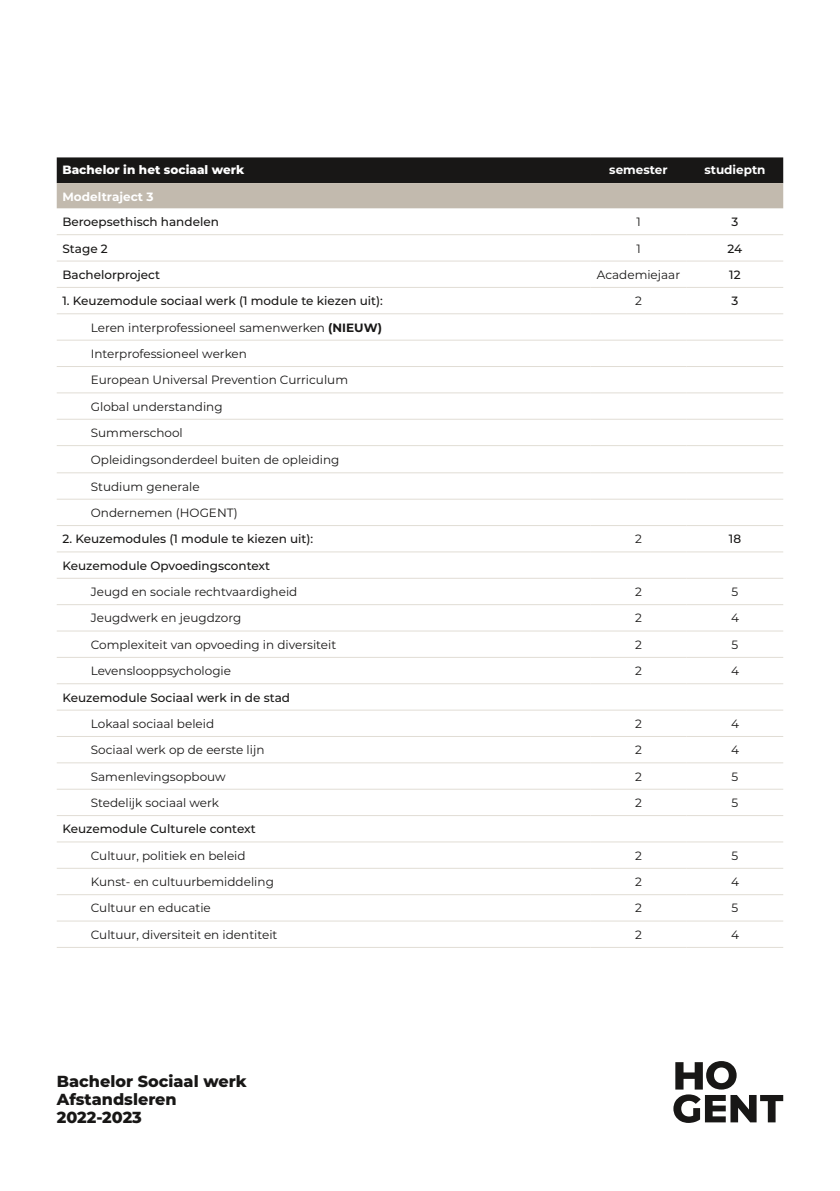
<style>
.page{position:relative;width:840px;height:1191px;background:#fff}
.page>*{position:absolute;margin:0;border:0;box-sizing:border-box;transform-origin:0 0}
.t1{font:800 16px/18px "Montserrat";color:#181716}
.t2{font:12px/26.4px "Montserrat";color:#181716}
.t3{font:500 12px "Montserrat";color:#181716}
.t4{font:700 12px "Montserrat";color:#fff}
.t5{font:800 12px "Montserrat";color:#fff}
.s1{font-weight:700}
</style>
<div class="page">
<svg style="left:57px;top:157px;width:725px;height:51px;background:#6d6862"></svg>
<hr style="left:57px;top:234px;width:533px;height:1px;background:#e1ddd5">
<hr style="left:590px;top:234px;width:96px;height:1px;background:#e1ddd5">
<hr style="left:686px;top:234px;width:96px;height:1px;background:#e1ddd5">
<hr style="left:57px;top:261px;width:533px;height:1px;background:#e1ddd5">
<hr style="left:590px;top:261px;width:96px;height:1px;background:#e1ddd5">
<hr style="left:686px;top:261px;width:96px;height:1px;background:#e1ddd5">
<hr style="left:57px;top:287px;width:533px;height:1px;background:#e1ddd5">
<hr style="left:590px;top:287px;width:96px;height:1px;background:#e1ddd5">
<hr style="left:686px;top:287px;width:96px;height:1px;background:#e1ddd5">
<hr style="left:57px;top:313px;width:533px;height:1px;background:#e1ddd5">
<hr style="left:590px;top:313px;width:96px;height:1px;background:#e1ddd5">
<hr style="left:686px;top:313px;width:96px;height:1px;background:#e1ddd5">
<hr style="left:57px;top:340px;width:533px;height:1px;background:#e1ddd5">
<hr style="left:590px;top:340px;width:96px;height:1px;background:#e1ddd5">
<hr style="left:686px;top:340px;width:96px;height:1px;background:#e1ddd5">
<hr style="left:57px;top:366px;width:533px;height:1px;background:#e1ddd5">
<hr style="left:590px;top:366px;width:96px;height:1px;background:#e1ddd5">
<hr style="left:686px;top:366px;width:96px;height:1px;background:#e1ddd5">
<hr style="left:57px;top:392px;width:533px;height:1px;background:#e1ddd5">
<hr style="left:590px;top:392px;width:96px;height:1px;background:#e1ddd5">
<hr style="left:686px;top:392px;width:96px;height:1px;background:#e1ddd5">
<hr style="left:57px;top:419px;width:533px;height:1px;background:#e1ddd5">
<hr style="left:590px;top:419px;width:96px;height:1px;background:#e1ddd5">
<hr style="left:686px;top:419px;width:96px;height:1px;background:#e1ddd5">
<hr style="left:57px;top:445px;width:533px;height:1px;background:#e1ddd5">
<hr style="left:590px;top:445px;width:96px;height:1px;background:#e1ddd5">
<hr style="left:686px;top:445px;width:96px;height:1px;background:#e1ddd5">
<hr style="left:57px;top:472px;width:533px;height:1px;background:#e1ddd5">
<hr style="left:590px;top:472px;width:96px;height:1px;background:#e1ddd5">
<hr style="left:686px;top:472px;width:96px;height:1px;background:#e1ddd5">
<hr style="left:57px;top:499px;width:533px;height:1px;background:#e1ddd5">
<hr style="left:590px;top:499px;width:96px;height:1px;background:#e1ddd5">
<hr style="left:686px;top:499px;width:96px;height:1px;background:#e1ddd5">
<hr style="left:57px;top:525px;width:533px;height:1px;background:#e1ddd5">
<hr style="left:590px;top:525px;width:96px;height:1px;background:#e1ddd5">
<hr style="left:686px;top:525px;width:96px;height:1px;background:#e1ddd5">
<hr style="left:57px;top:551px;width:533px;height:1px;background:#e1ddd5">
<hr style="left:590px;top:551px;width:96px;height:1px;background:#e1ddd5">
<hr style="left:686px;top:551px;width:96px;height:1px;background:#e1ddd5">
<hr style="left:57px;top:578px;width:533px;height:1px;background:#e1ddd5">
<hr style="left:590px;top:578px;width:96px;height:1px;background:#e1ddd5">
<hr style="left:686px;top:578px;width:96px;height:1px;background:#e1ddd5">
<hr style="left:57px;top:604px;width:533px;height:1px;background:#e1ddd5">
<hr style="left:590px;top:604px;width:96px;height:1px;background:#e1ddd5">
<hr style="left:686px;top:604px;width:96px;height:1px;background:#e1ddd5">
<hr style="left:57px;top:630px;width:533px;height:1px;background:#e1ddd5">
<hr style="left:590px;top:630px;width:96px;height:1px;background:#e1ddd5">
<hr style="left:686px;top:630px;width:96px;height:1px;background:#e1ddd5">
<hr style="left:57px;top:657px;width:533px;height:1px;background:#e1ddd5">
<hr style="left:590px;top:657px;width:96px;height:1px;background:#e1ddd5">
<hr style="left:686px;top:657px;width:96px;height:1px;background:#e1ddd5">
<hr style="left:57px;top:683px;width:533px;height:1px;background:#e1ddd5">
<hr style="left:590px;top:683px;width:96px;height:1px;background:#e1ddd5">
<hr style="left:686px;top:683px;width:96px;height:1px;background:#e1ddd5">
<hr style="left:57px;top:710px;width:533px;height:1px;background:#e1ddd5">
<hr style="left:590px;top:710px;width:96px;height:1px;background:#e1ddd5">
<hr style="left:686px;top:710px;width:96px;height:1px;background:#e1ddd5">
<hr style="left:57px;top:762px;width:533px;height:1px;background:#e1ddd5">
<hr style="left:590px;top:762px;width:96px;height:1px;background:#e1ddd5">
<hr style="left:686px;top:762px;width:96px;height:1px;background:#e1ddd5">
<hr style="left:57px;top:789px;width:533px;height:1px;background:#e1ddd5">
<hr style="left:590px;top:789px;width:96px;height:1px;background:#e1ddd5">
<hr style="left:686px;top:789px;width:96px;height:1px;background:#e1ddd5">
<hr style="left:57px;top:815px;width:533px;height:1px;background:#e1ddd5">
<hr style="left:590px;top:815px;width:96px;height:1px;background:#e1ddd5">
<hr style="left:686px;top:815px;width:96px;height:1px;background:#e1ddd5">
<hr style="left:57px;top:841px;width:533px;height:1px;background:#e1ddd5">
<hr style="left:590px;top:841px;width:96px;height:1px;background:#e1ddd5">
<hr style="left:686px;top:841px;width:96px;height:1px;background:#e1ddd5">
<hr style="left:57px;top:868px;width:533px;height:1px;background:#e1ddd5">
<hr style="left:590px;top:868px;width:96px;height:1px;background:#e1ddd5">
<hr style="left:686px;top:868px;width:96px;height:1px;background:#e1ddd5">
<hr style="left:57px;top:894px;width:533px;height:1px;background:#e1ddd5">
<hr style="left:590px;top:894px;width:96px;height:1px;background:#e1ddd5">
<hr style="left:686px;top:894px;width:96px;height:1px;background:#e1ddd5">
<hr style="left:57px;top:920px;width:533px;height:1px;background:#e1ddd5">
<hr style="left:590px;top:920px;width:96px;height:1px;background:#e1ddd5">
<hr style="left:686px;top:920px;width:96px;height:1px;background:#e1ddd5">
<hr style="left:57px;top:947px;width:533px;height:1px;background:#e1ddd5">
<hr style="left:590px;top:947px;width:96px;height:1px;background:#e1ddd5">
<hr style="left:686px;top:947px;width:96px;height:1px;background:#e1ddd5">
<hr style="left:57px;top:736px;width:533px;height:1px;background:#e1ddd5">
<hr style="left:590px;top:736px;width:96px;height:1px;background:#e1ddd5">
<hr style="left:686px;top:736px;width:96px;height:1px;background:#e1ddd5">
<svg style="left:673px;top:1061px;width:109px;height:62px"></svg>
<p class="t5" style="left:62px;top:161px;width:183px">Bachelor in het sociaal werk</p>
<p class="t4" style="left:609px;top:161px;width:60px">semester</p>
<p class="t4" style="left:704px;top:161px;width:63px">studieptn</p>
<p class="t4" style="left:62px;top:188px;width:93px">Modeltraject 3</p>
<p class="t3" style="left:62px;top:213px;width:158px">Beroepsethisch handelen</p>
<p class="t2" style="left:636px;top:208px;width:6px">1</p>
<p class="t3" style="left:731px;top:213px;width:8px">3</p>
<p class="t3" style="left:62px;top:240px;width:47px">Stage 2</p>
<p class="t2" style="left:636px;top:235px;width:6px">1</p>
<p class="t3" style="left:727px;top:240px;width:16px">24</p>
<p class="t3" style="left:62px;top:266px;width:99px">Bachelorproject</p>
<p class="t2" style="left:596px;top:261px;width:85px">Academiejaar</p>
<p class="t3" style="left:729px;top:266px;width:13px">12</p>
<p class="t3" style="left:62px;top:293px;width:322px">1. Keuzemodule sociaal werk (1 module te kiezen uit):</p>
<p class="t2" style="left:634px;top:287px;width:8px">2</p>
<p class="t3" style="left:731px;top:293px;width:8px">3</p>
<p class="t2" style="left:91px;top:314px;width:292px">Leren interprofessioneel samenwerken <span class="s1">(NIEUW)<br></span>Interprofessioneel werken<br>European Universal Prevention Curriculum<br>Global understanding<br>Summerschool</p>
<p class="t2" style="left:91px;top:446px;width:250px">Opleidingsonderdeel buiten de opleiding</p>
<p class="t2" style="left:91px;top:473px;width:148px">Studium generale<br>Ondernemen (HOGENT)</p>
<p class="t3" style="left:62px;top:531px;width:252px">2. Keuzemodules (1 module te kiezen uit):</p>
<p class="t2" style="left:634px;top:525px;width:8px">2</p>
<p class="t3" style="left:728px;top:531px;width:14px">18</p>
<p class="t3" style="left:62px;top:557px;width:209px">Keuzemodule Opvoedingscontext</p>
<p class="t2" style="left:91px;top:578px;width:208px">Jeugd en sociale rechtvaardigheid</p>
<p class="t2" style="left:634px;top:578px;width:8px">2</p>
<p class="t2" style="left:731px;top:578px;width:8px">5</p>
<p class="t2" style="left:91px;top:604px;width:152px">Jeugdwerk en jeugdzorg</p>
<p class="t2" style="left:634px;top:604px;width:8px">2</p>
<p class="t2" style="left:730px;top:604px;width:9px">4</p>
<p class="t2" style="left:91px;top:631px;width:247px">Complexiteit van opvoeding in diversiteit</p>
<p class="t2" style="left:634px;top:631px;width:8px">2</p>
<p class="t2" style="left:731px;top:631px;width:8px">5</p>
<p class="t2" style="left:91px;top:657px;width:142px">Levenslooppsychologie</p>
<p class="t2" style="left:634px;top:657px;width:8px">2</p>
<p class="t2" style="left:730px;top:657px;width:9px">4</p>
<p class="t3" style="left:62px;top:689px;width:229px">Keuzemodule Sociaal werk in de stad</p>
<p class="t2" style="left:91px;top:710px;width:125px">Lokaal sociaal beleid</p>
<p class="t2" style="left:634px;top:710px;width:8px">2</p>
<p class="t2" style="left:730px;top:710px;width:9px">4</p>
<p class="t2" style="left:91px;top:736px;width:175px">Sociaal werk op de eerste lijn</p>
<p class="t2" style="left:634px;top:736px;width:8px">2</p>
<p class="t2" style="left:730px;top:736px;width:9px">4</p>
<p class="t2" style="left:91px;top:762px;width:136px">Samenlevingsopbouw</p>
<p class="t2" style="left:634px;top:762px;width:8px">2</p>
<p class="t2" style="left:731px;top:762px;width:8px">5</p>
<p class="t2" style="left:91px;top:789px;width:130px">Stedelijk sociaal werk</p>
<p class="t2" style="left:634px;top:789px;width:8px">2</p>
<p class="t2" style="left:731px;top:789px;width:8px">5</p>
<p class="t3" style="left:62px;top:820px;width:195px">Keuzemodule Culturele context</p>
<p class="t2" style="left:91px;top:842px;width:156px">Cultuur, politiek en beleid</p>
<p class="t2" style="left:634px;top:842px;width:8px">2</p>
<p class="t2" style="left:731px;top:842px;width:8px">5</p>
<p class="t2" style="left:91px;top:868px;width:184px">Kunst- en cultuurbemiddeling</p>
<p class="t2" style="left:634px;top:868px;width:8px">2</p>
<p class="t2" style="left:730px;top:868px;width:9px">4</p>
<p class="t2" style="left:91px;top:894px;width:121px">Cultuur en educatie</p>
<p class="t2" style="left:634px;top:894px;width:8px">2</p>
<p class="t2" style="left:731px;top:894px;width:8px">5</p>
<p class="t2" style="left:91px;top:921px;width:188px">Cultuur, diversiteit en identiteit</p>
<p class="t2" style="left:634px;top:921px;width:8px">2</p>
<p class="t2" style="left:730px;top:921px;width:9px">4</p>
<h1 class="t1" style="left:57px;top:1071px;width:191px">Bachelor Sociaal werk<br>Afstandsleren<br>2022-2023</h1>
</div>
